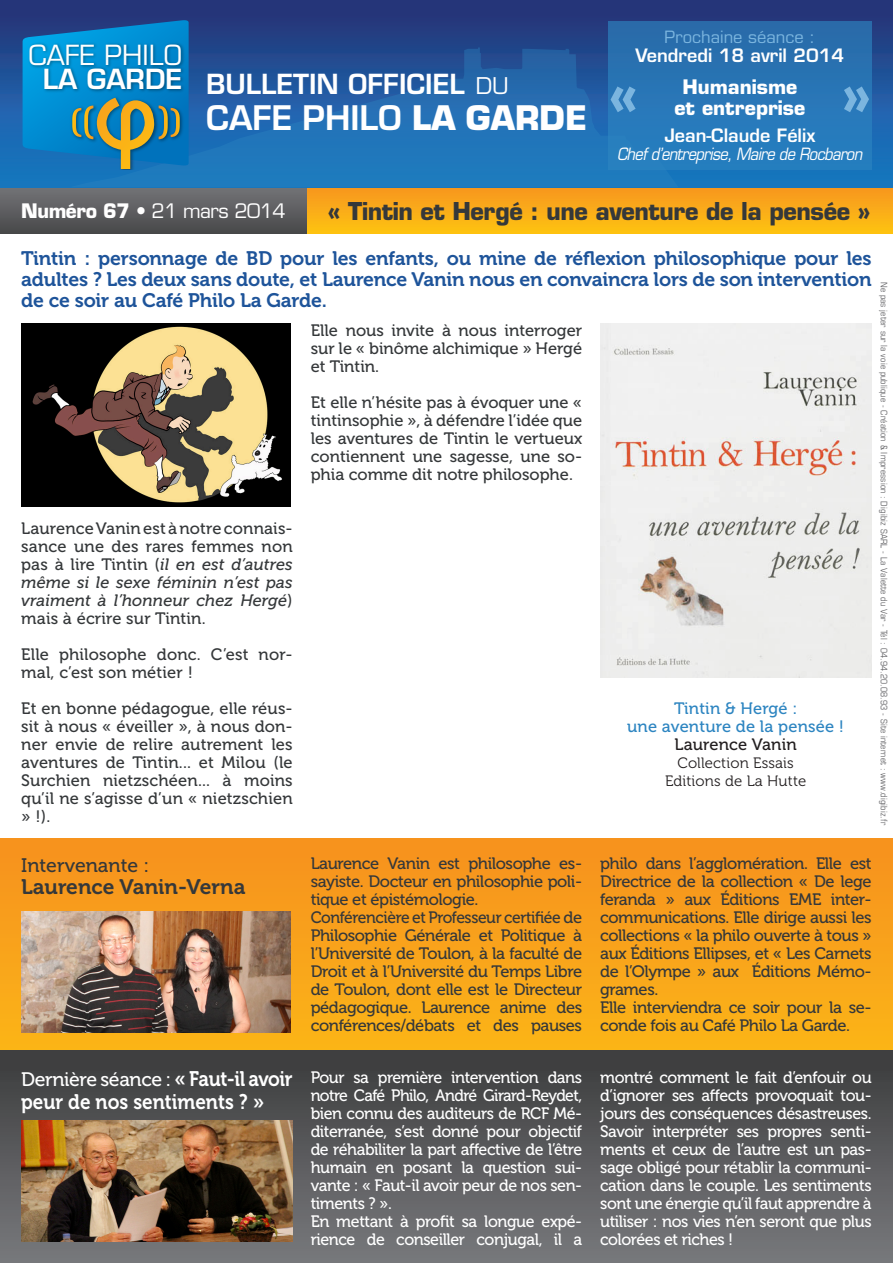
<style>
.page{position:relative;width:893px;height:1263px;background:#fff}
.page>*{position:absolute;margin:0;border:0;box-sizing:border-box;transform-origin:0 0}
.t1{font:700 54px "Eurostile LT Std";color:#7bb5df}
.t2{font:600 33px "Eurostile LT Std";color:#fff}
.t3{font:600 27px "Eurostile LT Std";color:#fff}
.t4{font:27px/24.3px "Eurostile LT Std";color:#fff;text-align:center}
.t5{font:700 24px "Eurostile LT Std";letter-spacing:-.02em;color:#35383a}
.t6{font:21px "Museo 700";color:#fff;scale:.9 1}
.t7{font:21px "Museo 700";color:#35383a}
.t8{font:19.5px/21px "Museo 700";letter-spacing:-.01em;color:#1e549a;text-align:justify}
.t9{font:19.5px "Museo 500";letter-spacing:-.02em;color:#fff}
.t10{font:700 19.5px "Eurostile LT Std";color:#fff}
.t11{font:19.5px "Eurostile LT Std";letter-spacing:-.025em;color:#fff}
.t12{font:19.5px "Museo 500";color:#35383a}
.t13{font:600 18px "Eurostile LT Std";color:#fff}
.t14{font:16.5px/18px "Museo 500";letter-spacing:-.01em;color:#35383a;text-align:justify}
.t15{font:16.5px/18px "Museo 500";letter-spacing:-.025em;color:#fff;text-align:justify}
.t16{font:16.5px/18px "Museo 500";letter-spacing:-.01em;color:#35383a;text-align:justify;scale:.95 1}
.t17{font:16.5px/18px "Museo 500";letter-spacing:.01em;color:#35383a}
.t18{font:16.5px "Museo 500";letter-spacing:.01em;color:#2d85c1}
.t19{font:italic 16.5px "Eurostile LT Std";letter-spacing:-.04em;color:#fff;scale:.9 1}
.t20{font:16.5px "Eurostile LT Std";color:#7bb5df}
.t21{font:16.5px "Museo 500";letter-spacing:.01em;color:#231f20}
.t22{font:15px "Museo 300";letter-spacing:.01em;color:#231f20}
.t23{font:condensed 9px "Eurostile LT Std";letter-spacing:.02em;color:#636366}
.s1{font-weight:600}
.s2{font-weight:400;font-size:22.5px}
.s3{font-weight:700}
.s4{font-style:italic}
.s5{font-family:"Museo 700";font-size:21px}
</style>
<div class="page">
<div style="left:0;top:838px;width:893px;height:213px;background:linear-gradient(to bottom,#f7911e,#fab418)"></div>
<div style="left:0;top:1050px;width:893px;height:213px;background:linear-gradient(to bottom,#3c3c3d,#79797d)"></div>
<div style="left:145px;top:187px;width:748px;height:47px;background:linear-gradient(to bottom,#f7961f,#fec411)"></div>
<div style="left:0;top:187px;width:306px;height:47px;background:linear-gradient(to bottom,#737477,#474849)"></div>
<div style="left:0;top:0;width:893px;height:187px;background:linear-gradient(to bottom,#273477,#177ec8)"></div>
<svg style="left:71px;top:47px;width:607px;height:140px;background:#2169ae"></svg>
<img style="left:21px;top:323px;width:270px;height:183px">
<div style="left:608px;top:21px;width:264px;height:148px;background:#2876b6"></div>
<svg style="left:23px;top:20px;width:166px;height:149px;background:#1b80af"></svg>
<img style="left:21px;top:1120px;width:272px;height:121px">
<img style="left:21px;top:911px;width:270px;height:121px">
<img style="left:600px;top:323px;width:272px;height:354px">
<p class="t4" style="left:28px;top:43px;width:155px">CAFE PHILO<br><span class="s1">LA GARDE</span></p>
<p class="t3" style="left:206px;top:67px;width:304px">BULLETIN OFFICIEL <span class="s2">DU</span></p>
<p class="t2" style="left:206px;top:97px;width:383px">CAFE PHILO <span class="s3">LA GARDE</span></p>
<p class="t20" style="left:665px;top:27px;width:152px">Prochaine séance :</p>
<p class="t13" style="left:635px;top:45px;width:210px">Vendredi 18 avril 2014</p>
<p class="t10" style="left:682px;top:75px;width:117px">Humanisme</p>
<p class="t10" style="left:674px;top:96px;width:133px">et entreprise</p>
<p class="t13" style="left:664px;top:124px;width:153px">Jean-Claude Félix</p>
<p class="t19" style="left:617px;top:144px;width:274px">Chef d’entreprise, Maire de Rocbaron</p>
<p class="t1" style="left:608px;top:61px;width:32px">«</p>
<p class="t1" style="left:842px;top:61px;width:32px">»</p>
<p class="t11" style="left:21px;top:199px;width:266px"><span class="s3">Numéro 67</span> <span class="s1">•</span> 21 mars 2014</p>
<p class="t5" style="left:327px;top:196px;width:545px">« Tintin et Hergé : une aventure de la pensée »</p>
<p class="t8" style="left:21px;top:248px;width:852px">Tintin : personnage de BD pour les enfants, ou mine de réflexion philosophique pour les adultes ? Les deux sans doute, et Laurence Vanin nous en convaincra lors de son intervention de ce soir au Café Philo La Garde.</p>
<p class="t23" style="left:889px;top:282px;width:545px;rotate:90deg">Ne pas jeter sur la voie publique - Création &amp; Impression : Digibiz SARL - La Valette du Var - Tél : 04.94.20.08.93 - Site internet : www.digibiz.fr</p>
<p class="t14" style="left:311px;top:321px;width:273px">Elle nous invite à nous interroger sur le « binôme alchimique » Hergé et Tintin.</p>
<p class="t14" style="left:311px;top:393px;width:273px">Et elle n’hésite pas à évoquer une « tintinsophie », à défendre l’idée que les aventures de Tintin le vertueux contiennent une sagesse, une so&shy;phia comme dit notre philosophe.</p>
<p class="t14" style="left:21px;top:519px;width:273px">Laurence Vanin est à notre connais&shy;sance une des rares femmes non pas à lire Tintin (<span class="s4">il en est d’autres même si le sexe féminin n’est pas vraiment à l’honneur chez Hergé</span>) mais à écrire sur Tintin.</p>
<p class="t17" style="left:21px;top:645px;width:273px">Elle philosophe donc. C’est nor&shy;mal, c’est son métier !</p>
<p class="t14" style="left:21px;top:699px;width:273px">Et en bonne pédagogue, elle réus&shy;sit à nous « éveiller », à nous don&shy;ner envie de relire autrement les aventures de Tintin... et Milou (le Surchien nietzschéen... à moins qu’il ne s’agisse d’un « nietzschien » !).</p>
<p class="t18" style="left:674px;top:699px;width:125px">Tintin &amp; Hergé :</p>
<p class="t18" style="left:627px;top:717px;width:219px">une aventure de la pensée !</p>
<p class="t21" style="left:674px;top:735px;width:124px">Laurence Vanin</p>
<p class="t22" style="left:677px;top:755px;width:118px">Collection Essais</p>
<p class="t22" style="left:665px;top:773px;width:143px">Editions de La Hutte</p>
<p class="t12" style="left:21px;top:854px;width:130px">Intervenante :</p>
<p class="t7" style="left:21px;top:875px;width:226px">Laurence Vanin-Verna</p>
<p class="t9" style="left:21px;top:1069px;width:273px">Dernière séance : <span class="s5">« Faut-il avoir</span></p>
<p class="t6" style="left:21px;top:1090px;width:272px">peur de nos sentiments ? »</p>
<p class="t14" style="left:311px;top:855px;width:273px">Laurence Vanin est philosophe es&shy;sayiste. Docteur en philosophie poli&shy;tique et épistémologie.</p>
<p class="t16" style="left:311px;top:909px;width:287px">Conférencière et Professeur certifiée de Philosophie Générale et Politique à l’Université de Toulon, à la faculté de Droit et à l’Université du Temps Libre de Toulon, dont elle est le Directeur pédagogique. Laurence anime des conférences/débats et des pauses</p>
<p class="t15" style="left:311px;top:1068px;width:273px">Pour sa première intervention dans notre Café Philo, André Girard-Reydet, bien connu des auditeurs de RCF Mé&shy;diterranée, s’est donné pour objectif de réhabiliter la part affective de l’être humain en posant la question sui&shy;vante : « Faut-il avoir peur de nos sen&shy;timents ? ».</p>
<p class="t15" style="left:311px;top:1212px;width:273px">En mettant à profit sa longue expé&shy;rience de conseiller conjugal, il a</p>
<p class="t14" style="left:600px;top:855px;width:273px">philo dans l’agglomération. Elle est Directrice de la collection « De lege feranda » aux Éditions EME inter&shy;communications. Elle dirige aussi les collections « la philo ouverte à tous » aux Éditions Ellipses, et « Les Carnets de l’Olympe » aux Éditions Mémo&shy;grames.</p>
<p class="t14" style="left:600px;top:999px;width:273px">Elle interviendra ce soir pour la se&shy;conde fois au Café Philo La Garde.</p>
<p class="t15" style="left:600px;top:1068px;width:273px">montré comment le fait d’enfouir ou d’ignorer ses affects provoquait tou&shy;jours des conséquences désastreuses.<br>Savoir interpréter ses propres senti&shy;ments et ceux de l’autre est un pas&shy;sage obligé pour rétablir la communi&shy;cation dans le couple. Les sentiments sont une énergie qu’il faut apprendre à utiliser : nos vies n’en seront que plus colorées et riches !</p>
</div>
